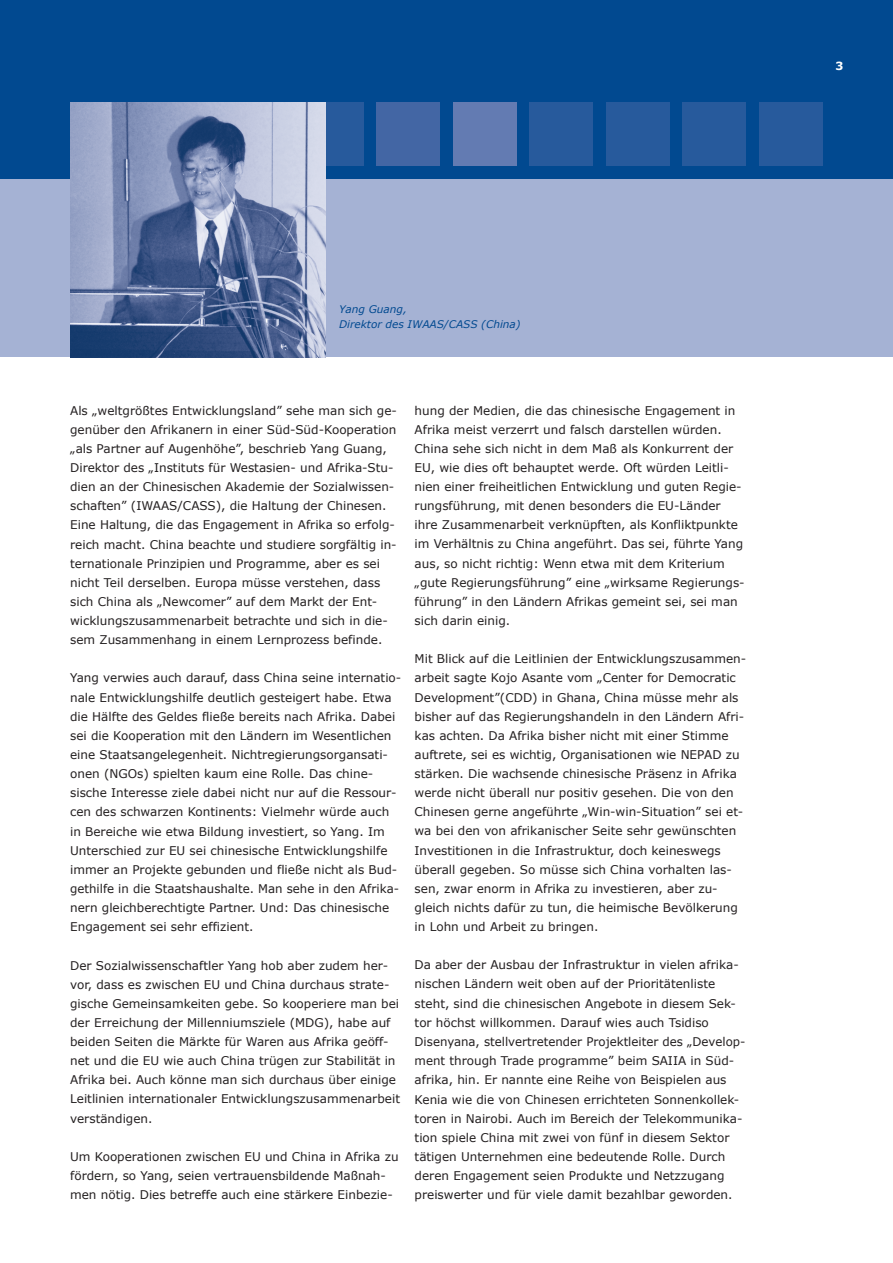
<style>
.page{position:relative;width:893px;height:1263px;background:#fff}
.page>*{position:absolute;margin:0;border:0;box-sizing:border-box;transform-origin:0 0}
.t1{font:12px/19.2px "Verdana";color:#231f20}
.t2{font:700 11.25px "Verdana";color:#fff}
.t3{font:italic 10.5px/14.4px "Verdana";color:#014990}
</style>
<div class="page">
<div style="left:0;top:179px;width:893px;height:178px;background:#a5b2d4"></div>
<div style="left:0;top:0;width:893px;height:179px;background:#014990"></div>
<div style="left:606px;top:102px;width:64px;height:64px;background:#275a9c"></div>
<div style="left:682px;top:102px;width:64px;height:64px;background:#275a9c"></div>
<div style="left:759px;top:102px;width:64px;height:64px;background:#275a9c"></div>
<div style="left:300px;top:102px;width:64px;height:64px;background:#275a9c"></div>
<div style="left:376px;top:102px;width:64px;height:64px;background:#4366a4"></div>
<div style="left:453px;top:102px;width:64px;height:64px;background:#637bb2"></div>
<div style="left:529px;top:102px;width:64px;height:64px;background:#275a9c"></div>
<img style="left:70px;top:102px;width:255px;height:255px">
<p class="t2" style="left:836px;top:59px;width:9px">3</p>
<p class="t3" style="left:339px;top:302px;width:183px">Yang Guang,<br>Direktor des IWAAS/CASS (China)</p>
<p class="t1" style="left:70px;top:400px;width:328px">Als „weltgrößtes Entwicklungsland” sehe man sich ge&shy;genüber den Afrikanern in einer Süd-Süd-Kooperation „als Partner auf Augenhöhe”, beschrieb Yang Guang, Direktor des „Instituts für Westasien- und Afrika-Stu&shy;dien an der Chinesischen Akademie der Sozialwissen&shy;schaften” (IWAAS/CASS), die Haltung der Chinesen.<br>Eine Haltung, die das Engagement in Afrika so erfolg&shy;reich macht. China beachte und studiere sorgfältig in&shy;ternationale Prinzipien und Programme, aber es sei nicht Teil derselben. Europa müsse verstehen, dass sich China als „Newcomer” auf dem Markt der Ent&shy;wicklungszusammenarbeit betrachte und sich in die&shy;sem Zusammenhang in einem Lernprozess befinde.</p>
<p class="t1" style="left:70px;top:668px;width:333px">Yang verwies auch darauf, dass China seine internatio&shy;nale Entwicklungshilfe deutlich gesteigert habe. Etwa die Hälfte des Geldes fließe bereits nach Afrika. Dabei sei die Kooperation mit den Ländern im Wesentlichen eine Staatsangelegenheit. Nichtregierungsorgansati&shy;onen (NGOs) spielten kaum eine Rolle. Das chine&shy;sische Interesse ziele dabei nicht nur auf die Ressour&shy;cen des schwarzen Kontinents: Vielmehr würde auch in Bereiche wie etwa Bildung investiert, so Yang. Im Unterschied zur EU sei chinesische Entwicklungshilfe immer an Projekte gebunden und fließe nicht als Bud&shy;gethilfe in die Staatshaushalte. Man sehe in den Afrika&shy;nern gleichberechtigte Partner. Und: Das chinesische Engagement sei sehr effizient.</p>
<p class="t1" style="left:70px;top:955px;width:331px">Der Sozialwissenschaftler Yang hob aber zudem her&shy;vor, dass es zwischen EU und China durchaus strate&shy;gische Gemeinsamkeiten gebe. So kooperiere man bei der Erreichung der Millenniumsziele (MDG), habe auf beiden Seiten die Märkte für Waren aus Afrika geöff&shy;net und die EU wie auch China trügen zur Stabilität in Afrika bei. Auch könne man sich durchaus über einige Leitlinien internationaler Entwicklungszusammenarbeit verständigen.</p>
<p class="t1" style="left:70px;top:1146px;width:330px">Um Kooperationen zwischen EU und China in Afrika zu fördern, so Yang, seien vertrauensbildende Maßnah&shy;men nötig. Dies betreffe auch eine stärkere Einbezie-</p>
<p class="t1" style="left:415px;top:400px;width:332px">hung der Medien, die das chinesische Engagement in Afrika meist verzerrt und falsch darstellen würden.<br>China sehe sich nicht in dem Maß als Konkurrent der EU, wie dies oft behauptet werde. Oft würden Leitli&shy;nien einer freiheitlichen Entwicklung und guten Regie&shy;rungsführung, mit denen besonders die EU-Länder ihre Zusammenarbeit verknüpften, als Konfliktpunkte im Verhältnis zu China angeführt. Das sei, führte Yang aus, so nicht richtig: Wenn etwa mit dem Kriterium „gute Regierungsführung” eine „wirksame Regierungs&shy;führung” in den Ländern Afrikas gemeint sei, sei man sich darin einig.</p>
<p class="t1" style="left:415px;top:649px;width:333px">Mit Blick auf die Leitlinien der Entwicklungszusammen&shy;arbeit sagte Kojo Asante vom „Center for Democratic Development”(CDD) in Ghana, China müsse mehr als bisher auf das Regierungshandeln in den Ländern Afri&shy;kas achten. Da Afrika bisher nicht mit einer Stimme auftrete, sei es wichtig, Organisationen wie NEPAD zu stärken. Die wachsende chinesische Präsenz in Afrika werde nicht überall nur positiv gesehen. Die von den Chinesen gerne angeführte „Win-win-Situation” sei et&shy;wa bei den von afrikanischer Seite sehr gewünschten Investitionen in die Infrastruktur, doch keineswegs überall gegeben. So müsse sich China vorhalten las&shy;sen, zwar enorm in Afrika zu investieren, aber zu&shy;gleich nichts dafür zu tun, die heimische Bevölkerung in Lohn und Arbeit zu bringen.</p>
<p class="t1" style="left:415px;top:955px;width:332px">Da aber der Ausbau der Infrastruktur in vielen afrika&shy;nischen Ländern weit oben auf der Prioritätenliste steht, sind die chinesischen Angebote in diesem Sek&shy;tor höchst willkommen. Darauf wies auch Tsidiso Disenyana, stellvertretender Projektleiter des „Develop&shy;ment through Trade programme” beim SAIIA in Süd&shy;afrika, hin. Er nannte eine Reihe von Beispielen aus Kenia wie die von Chinesen errichteten Sonnenkollek&shy;toren in Nairobi. Auch im Bereich der Telekommunika&shy;tion spiele China mit zwei von fünf in diesem Sektor tätigen Unternehmen eine bedeutende Rolle. Durch deren Engagement seien Produkte und Netzzugang preiswerter und für viele damit bezahlbar geworden.</p>
</div>
